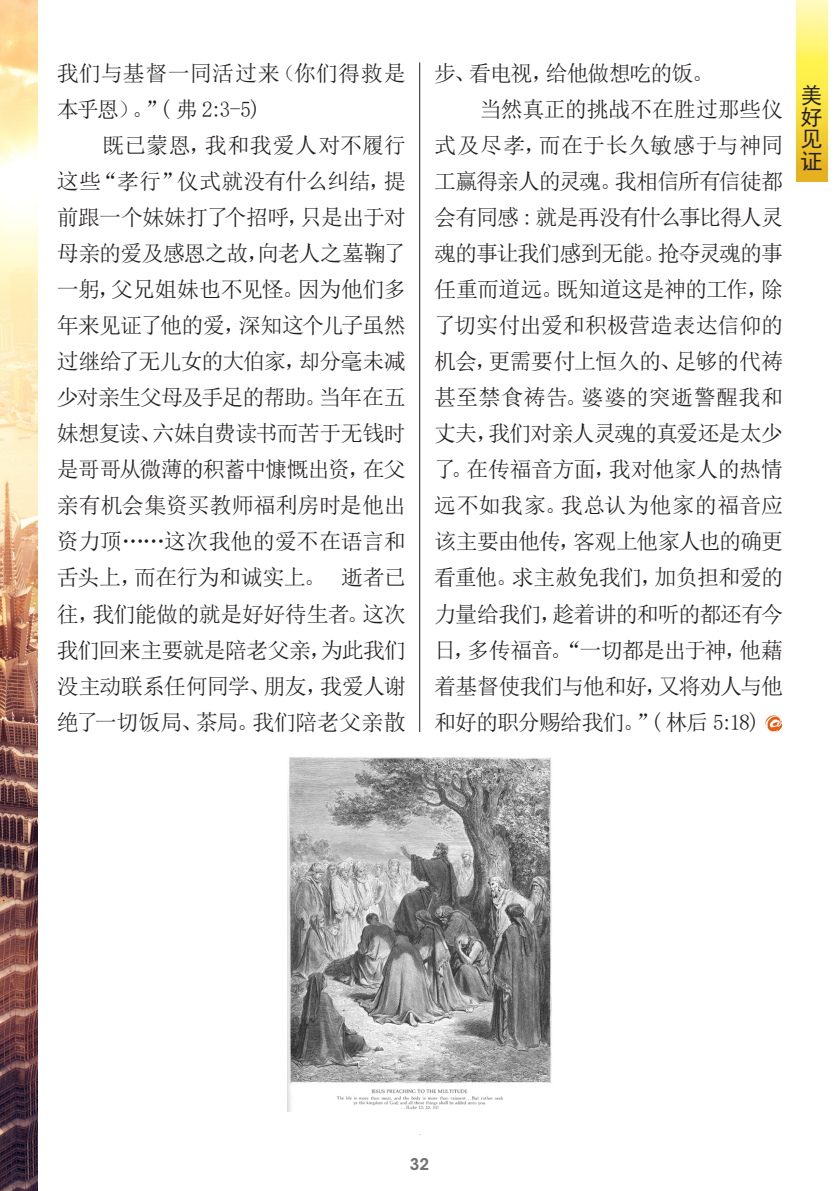
<style>
.page{position:relative;width:840px;height:1191px;background:#fff}
.page>*{position:absolute;margin:0;border:0;box-sizing:border-box;transform-origin:0 0}
.正文{font:22px/36px "Sim Sun";letter-spacing:-.04em;color:#231f20;text-align:justify}
.正文-2{font:22px/36px "Sim Sun";letter-spacing:.01em;color:#231f20}
.t1{font:22px/21.6px "Sim Hei";color:#231f20;text-align:justify}
.t2{font:600 16px "ITC Avant Garde Std";color:#717275}
</style>
<div class="page">
<svg style="left:796px;top:0;width:30px;height:182px;background:#f7df54"></svg>
<hr style="left:419px;top:62px;width:1px;height:1072px;background:#231f20">
<img style="left:0;top:0;width:37px;height:1191px">
<img style="left:765px;top:715px;width:16px;height:17px">
<div style="left:384px;top:732px;width:70px;height:402px;background:#fff"></div>
<img style="left:287px;top:757px;width:265px;height:354px">
<p class="正文-2" style="left:57px;top:55px;width:350px">我们与基督一同活过来（你们得救是本乎恩）。”( 弗 2:3-5)</p>
<p class="正文" style="left:57px;top:127px;width:350px;text-indent:45px">既已蒙恩，我和我爱人对不履行这些“孝行”仪式就没有什么纠结，提前跟一个妹妹打了个招呼，只是出于对母亲的爱及感恩之故，向老人之墓鞠了一躬，父兄姐妹也不见怪。因为他们多年来见证了他的爱，深知这个儿子虽然过继给了无儿女的大伯家，却分毫未减少对亲生父母及手足的帮助。当年在五妹想复读、六妹自费读书而苦于无钱时是哥哥从微薄的积蓄中慷慨出资，在父亲有机会集资买教师福利房时是他出资力顶……这次我他的爱不在语言和舌头上，而在行为和诚实上。 逝者已往，我们能做的就是好好待生者。这次我们回来主要就是陪老父亲，为此我们没主动联系任何同学、朋友，我爱人谢绝了一切饭局、茶局。我们陪老父亲散</p>
<p class="正文" style="left:434px;top:55px;width:281px">步、看电视，给他做想吃的饭。</p>
<p class="正文" style="left:434px;top:91px;width:350px;text-indent:45px">当然真正的挑战不在胜过那些仪式及尽孝，而在于长久敏感于与神同工赢得亲人的灵魂。我相信所有信徒都会有同感 : 就是再没有什么事比得人灵魂的事让我们感到无能。抢夺灵魂的事任重而道远。既知道这是神的工作，除了切实付出爱和积极营造表达信仰的机会，更需要付上恒久的、足够的代祷甚至禁食祷告。婆婆的突逝警醒我和丈夫，我们对亲人灵魂的真爱还是太少了。在传福音方面，我对他家人的热情远不如我家。我总认为他家的福音应该主要由他传，客观上他家人也的确更看重他。求主赦免我们，加负担和爱的力量给我们，趁着讲的和听的都还有今日，多传福音。“一切都是出于神，他藉着基督使我们与他和好，又将劝人与他和好的职分赐给我们。”( 林后 5:18)</p>
<p class="t1" style="left:800px;top:84px;width:23px">美好见</p>
<p class="t1" style="left:800px;top:150px;width:23px">证</p>
<p class="t2" style="left:409px;top:1154px;width:21px">32</p>
</div>
